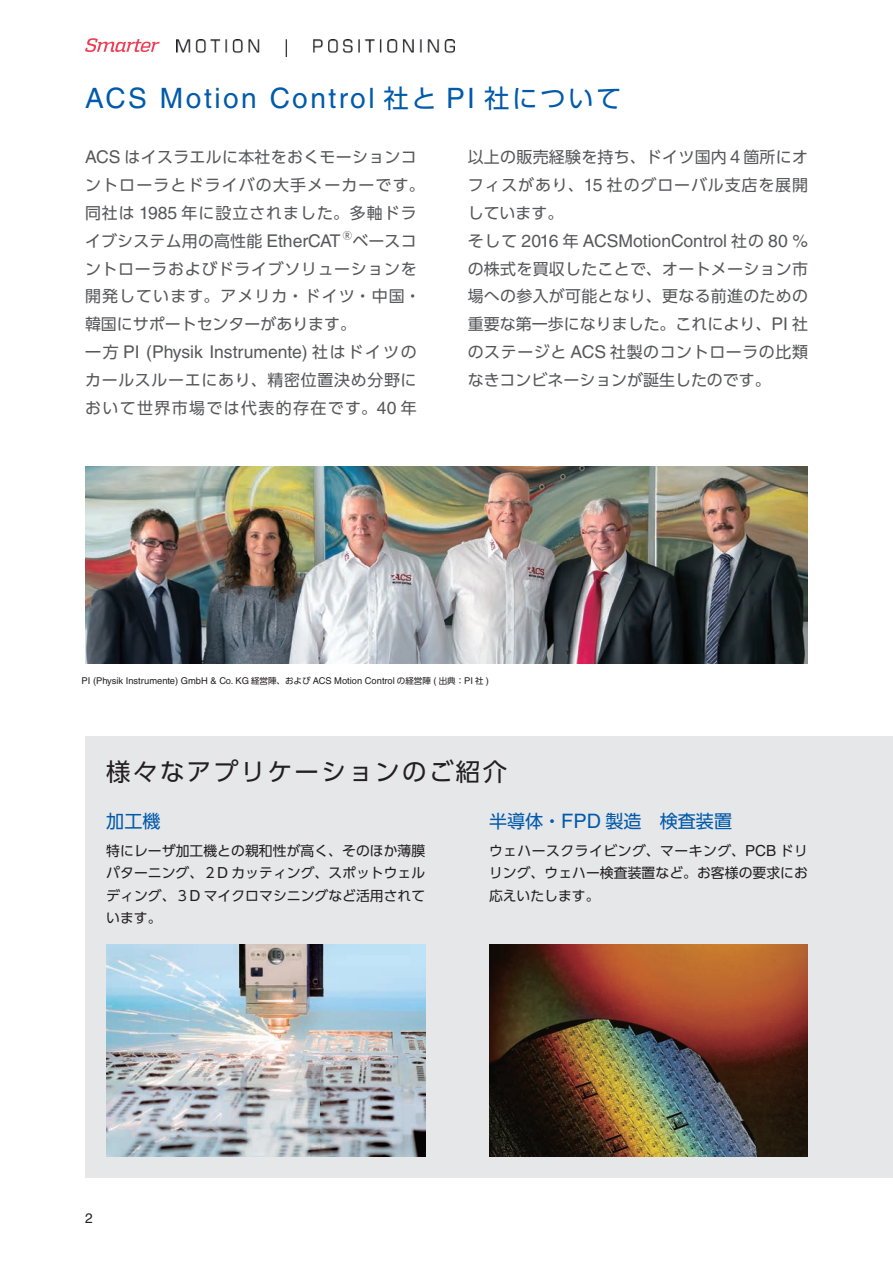
<style>
.page{position:relative;width:893px;height:1263px;background:#fff}
.page>*{position:absolute;margin:0;border:0;box-sizing:border-box;transform-origin:0 0}
.t1{font:28.05px "Helvetica LT Std";letter-spacing:.09em;color:#015aaa}
.t2{font:24.45px "UD Shin Go Pr 6";letter-spacing:.1em;color:#231f20}
.t3{font:18px "UD Shin Go Pr 6";color:#015aaa}
.t4{font:17.55px "Helvetica LT Std";color:#57585a}
.t5{font:15.9px/27.9px "UD Shin Go Pr 6";letter-spacing:.04em;color:#57585a}
.t6{font:13.8px/22.4px "UD Shin Go Pr 6";color:#231f20;text-align:justify}
.t7{font:13.8px "Helvetica LT Std";color:#231f20}
.t8{font:9.3px "Helvetica LT Std";color:#231f20}
.s1{font-family:"UD Shin Go Pr 6";font-size:25.5px}
.s2{font-family:"Helvetica LT Std";font-size:17.55px}
.s3{font-family:"UD Shin Go Pr 6";font-size:15.9px}
.s4{font-family:"UD Shin Go Pr 6";font-size:8.55px}
.s5{font-family:"Helvetica LT Std";font-size:15.15px}
.s6{font-family:"Helvetica LT Std";font-size:19.95px}
</style>
<div class="page">
<div style="left:85px;top:737px;width:808px;height:441px;background:#e6e7e9"></div>
<img style="left:85px;top:467px;width:723px;height:196px">
<img style="left:106px;top:944px;width:319px;height:213px">
<img style="left:489px;top:944px;width:319px;height:213px">
<svg style="left:85px;top:38px;width:75px;height:14px"></svg>
<img style="left:176px;top:39px;width:278px;height:17px">
<h1 class="t1" style="left:85px;top:81px;width:538px">ACS Motion Control <span class="s1">社と</span> PI <span class="s1">社について</span></h1>
<p class="t5" style="left:85px;top:142px;width:341px"><span class="s2">ACS</span> はイスラエルに本社をおくモーションコントローラとドライバの大手メーカーです。同社は <span class="s2">1985</span> 年に設立されました。多軸ドライブシステム用の高性能 <span class="s2">EtherCAT</span> <sup>Ⓡ</sup>ベースコントローラおよびドライブソリューションを開発しています。アメリカ・ドイツ・中国・韓国にサポートセンターがあります。</p>
<p class="t4" style="left:85px;top:342px;width:333px"><span class="s3">一方</span> PI (Physik Instrumente) <span class="s3">社はドイツの</span></p>
<p class="t5" style="left:85px;top:366px;width:333px">カールスルーエにあり、精密位置決め分野において世界市場では代表的存在です。<span class="s2">40</span> 年</p>
<p class="t5" style="left:468px;top:142px;width:342px;text-align:justify">以上の販売経験を持ち、ドイツ国内４箇所にオフィスがあり、<span class="s2">15</span> 社のグローバル支店を展開しています。</p>
<p class="t4" style="left:468px;top:230px;width:342px"><span class="s3">そして</span> 2016 <span class="s3">年</span> ACSMotionControl <span class="s3">社の</span> 80 %</p>
<p class="t5" style="left:468px;top:254px;width:342px;text-align:justify">の株式を買収したことで、オートメーション市場への参入が可能となり、更なる前進のための重要な第一歩になりました。これにより、<span class="s2">PI</span> 社のステージと <span class="s2">ACS</span> 社製のコントローラの比類なきコンビネーションが誕生したのです。</p>
<p class="t8" style="left:82px;top:675px;width:409px">PI (Physik Instrumente) GmbH &amp; Co. KG <span class="s4">経営陣、および</span> ACS Motion Control <span class="s4">の経営陣</span> ( <span class="s4">出典：</span>PI <span class="s4">社</span> )</p>
<h2 class="t2" style="left:106px;top:751px;width:402px">様々なアプリケーションのご紹介</h2>
<p class="t3" style="left:106px;top:807px;width:56px">加工機</p>
<p class="t6" style="left:106px;top:839px;width:320px">特にレーザ加工機との親和性が高く、そのほか薄膜パターニング、２<span class="s5">D</span> カッティング、スポットウェルディング、３<span class="s5">D</span> マイクロマシニングなど活用されています。</p>
<p class="t3" style="left:489px;top:807px;width:245px">半導体・<span class="s6">FPD</span> 製造　検査装置</p>
<p class="t6" style="left:489px;top:839px;width:320px">ウェハースクライビング、マーキング、<span class="s5">PCB</span> ドリリング、ウェハー検査装置など。お客様の要求にお応えいたします。</p>
<p class="t7" style="left:85px;top:1210px;width:9px">2</p>
</div>
